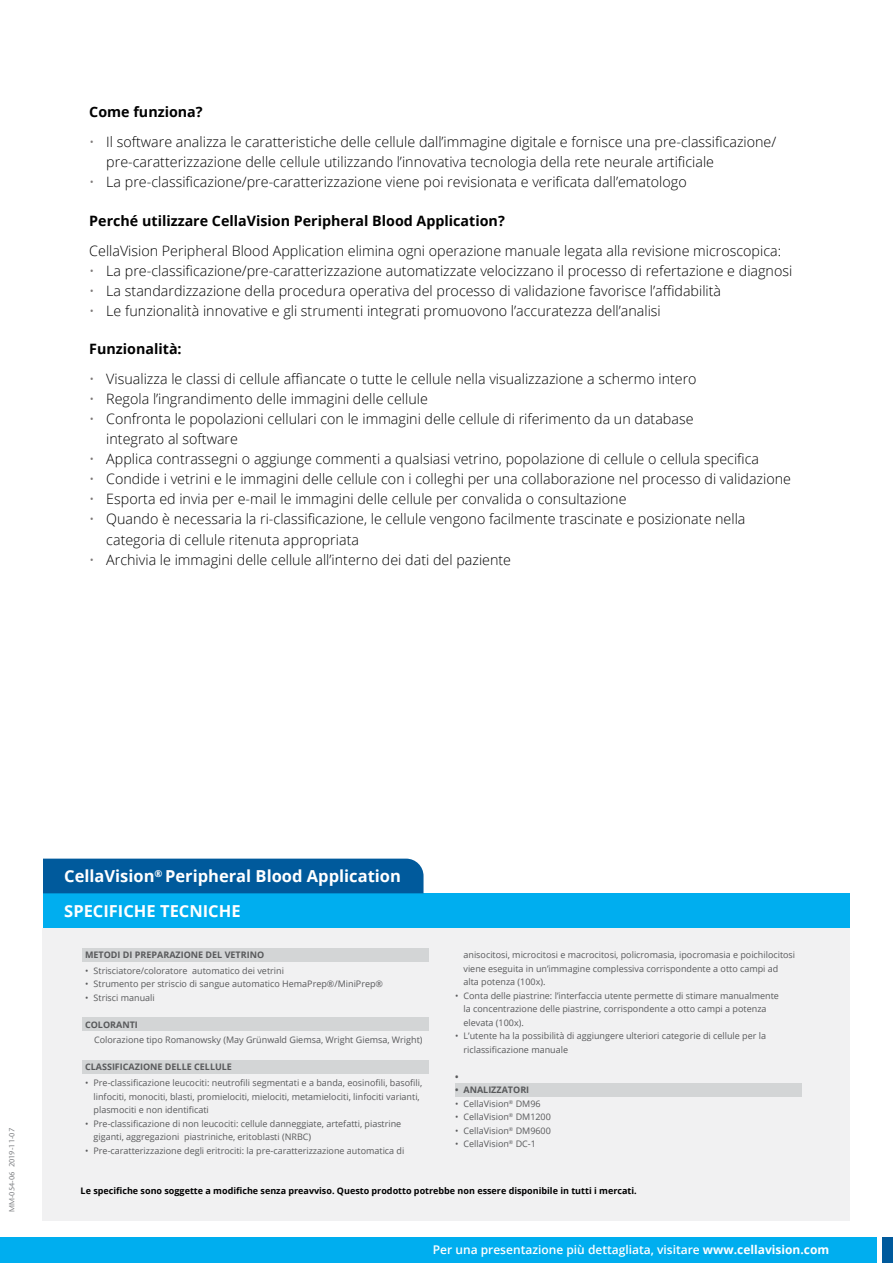
<style>
.page{position:relative;width:893px;height:1263px;background:#fff}
.page>*{position:absolute;margin:0;border:0;box-sizing:border-box;transform-origin:0 0}
.t1{font:700 16.5px "Open Sans";color:#fff}
.t2{font:300 14.25px/20px "Open Sans";color:#000}
.t3{font:700 14.25px "Open Sans";color:#000}
.t4{font:600 12px "Open Sans";color:#fff}
.t5{font:9px/13.5px "Open Sans";color:#58595b}
.t6{font:700 9px "Open Sans";color:#000}
.t7{font:700 9px "Open Sans";color:#58595b}
.t8{font:500 7.5px "Stone Sans Std";color:#808285}
.s1{color:#7f7b7a}
.s2{font-weight:700}
</style>
<div class="page">
<div style="left:43px;top:928px;width:806px;height:292px;background:#f1f1f2"></div>
<div style="left:43px;top:893px;width:806px;height:35px;background:#00aeef"></div>
<div style="left:82px;top:948px;width:347px;height:14px;background:#d3d5d6"></div>
<div style="left:82px;top:1060px;width:347px;height:14px;background:#d3d5d6"></div>
<div style="left:455px;top:1082px;width:347px;height:14px;background:#d3d5d6"></div>
<div style="left:82px;top:1017px;width:347px;height:14px;background:#d3d5d6"></div>
<div style="left:0;top:1237px;width:877px;height:26px;background:#00aeef"></div>
<div style="left:882px;top:1237px;width:11px;height:26px;background:#005a9c"></div>
<div style="left:43px;top:859px;width:380px;height:34px;background:#005a9c"></div>
<p class="t3" style="left:89px;top:102px;width:115px">Come funziona?</p>
<p class="t2" style="left:106px;top:132px;width:671px;text-indent:-17px"><span class="s1">•</span> Il software analizza le caratteristiche delle cellule dall’immagine digitale e fornisce una pre-classificazione/ pre-caratterizzazione delle cellule utilizzando l’innovativa tecnologia della rete neurale artificiale</p>
<p class="t2" style="left:89px;top:172px;width:599px"><span class="s1">•</span> La pre-classificazione/pre-caratterizzazione viene poi revisionata e verificata dall’ematologo</p>
<p class="t3" style="left:89px;top:211px;width:417px">Perché utilizzare CellaVision Peripheral Blood Application?</p>
<p class="t2" style="left:89px;top:240px;width:693px">CellaVision Peripheral Blood Application elimina ogni operazione manuale legata alla revisione microscopica:</p>
<p class="t2" style="left:89px;top:260px;width:704px"><span class="s1">•</span> La pre-classificazione/pre-caratterizzazione automatizzate velocizzano il processo di refertazione e diagnosi</p>
<p class="t2" style="left:89px;top:280px;width:633px"><span class="s1">•</span> La standardizzazione della procedura operativa del processo di validazione favorisce l’affidabilità</p>
<p class="t2" style="left:89px;top:300px;width:573px"><span class="s1">•</span> Le funzionalità innovative e gli strumenti integrati promuovono l’accuratezza dell’analisi</p>
<p class="t3" style="left:89px;top:339px;width:94px">Funzionalità:</p>
<p class="t2" style="left:89px;top:369px;width:609px"><span class="s1">•</span> Visualizza le classi di cellule affiancate o tutte le cellule nella visualizzazione a schermo intero</p>
<p class="t2" style="left:89px;top:389px;width:340px"><span class="s1">•</span> Regola l’ingrandimento delle immagini delle cellule</p>
<p class="t2" style="left:106px;top:409px;width:589px;text-indent:-17px"><span class="s1">•</span> Confronta le popolazioni cellulari con le immagini delle cellule di riferimento da un database integrato al software</p>
<p class="t2" style="left:89px;top:449px;width:671px"><span class="s1">•</span> Applica contrassegni o aggiunge commenti a qualsiasi vetrino, popolazione di cellule o cellula specifica</p>
<p class="t2" style="left:89px;top:469px;width:703px"><span class="s1">•</span> Condide i vetrini e le immagini delle cellule con i colleghi per una collaborazione nel processo di validazione</p>
<p class="t2" style="left:89px;top:489px;width:539px"><span class="s1">•</span> Esporta ed invia per e-mail le immagini delle cellule per convalida o consultazione</p>
<p class="t2" style="left:106px;top:509px;width:641px;text-indent:-17px"><span class="s1">•</span> Quando è necessaria la ri-classificazione, le cellule vengono facilmente trascinate e posizionate nella categoria di cellule ritenuta appropriata</p>
<p class="t2" style="left:89px;top:549px;width:423px"><span class="s1">•</span> Archivia le immagini delle cellule all’interno dei dati del paziente</p>
<p class="t8" style="left:7px;top:1212px;width:86px;rotate:-90deg">MM-054-06 2019-11-07</p>
<p class="t1" style="left:64px;top:865px;width:338px">CellaVision<sup>®</sup> Peripheral Blood Application</p>
<p class="t1" style="left:64px;top:899px;width:178px">SPECIFICHE TECNICHE</p>
<p class="t7" style="left:85px;top:948px;width:181px">METODI DI PREPARAZIONE DEL VETRINO</p>
<p class="t5" style="left:85px;top:963px;width:200px">• Strisciatore/coloratore automatico dei vetrini</p>
<p class="t5" style="left:85px;top:977px;width:300px">• Strumento per striscio di sangue automatico HemaPrep®/MiniPrep®</p>
<p class="t5" style="left:85px;top:990px;width:71px">• Strisci manuali</p>
<p class="t7" style="left:85px;top:1018px;width:54px">COLORANTI</p>
<p class="t5" style="left:94px;top:1033px;width:330px">Colorazione tipo Romanowsky (May Grünwald Giemsa, Wright Giemsa, Wright)</p>
<p class="t7" style="left:85px;top:1061px;width:148px">CLASSIFICAZIONE DELLE CELLULE</p>
<p class="t5" style="left:94px;top:1076px;width:330px;text-indent:-9px">• Pre-classificazione leucociti: neutrofili segmentati e a banda, eosinofili, basofili, linfociti, monociti, blasti, promielociti, mielociti, metamielociti, linfociti varianti, plasmociti e non identificati</p>
<p class="t5" style="left:94px;top:1116px;width:309px;text-indent:-9px">• Pre-classificazione di non leucociti: cellule danneggiate, artefatti, piastrine giganti, aggregazioni piastriniche, eritoblasti (NRBC)</p>
<p class="t5" style="left:85px;top:1143px;width:321px">• Pre-caratterizzazione degli eritrociti: la pre-caratterizzazione automatica di</p>
<p class="t5" style="left:463px;top:948px;width:333px">anisocitosi, microcitosi e macrocitosi, policromasia, ipocromasia e poichilocitosi viene eseguita in un’immagine complessiva corrispondente a otto campi ad alta potenza (100x).</p>
<p class="t5" style="left:463px;top:988px;width:317px;text-indent:-9px">• Conta delle piastrine: l’interfaccia utente permette di stimare manualmente la concentrazione delle piastrine, corrispondente a otto campi a potenza elevata (100x).</p>
<p class="t5" style="left:463px;top:1029px;width:304px;text-indent:-9px">• L’utente ha la possibilità di aggiungere ulteriori categorie di cellule per la riclassificazione manuale</p>
<p class="t7" style="left:455px;top:1070px;width:5px">•</p>
<p class="t7" style="left:455px;top:1083px;width:76px">• ANALIZZATORI</p>
<p class="t5" style="left:455px;top:1096px;width:87px">• CellaVision<sup>®</sup> DM96</p>
<p class="t5" style="left:455px;top:1110px;width:97px">• CellaVision<sup>®</sup> DM1200</p>
<p class="t5" style="left:455px;top:1123px;width:97px">• CellaVision<sup>®</sup> DM9600</p>
<p class="t5" style="left:455px;top:1137px;width:82px">• CellaVision<sup>®</sup> DC-1</p>
<p class="t6" style="left:81px;top:1184px;width:558px">Le specifiche sono soggette a modifiche senza preavviso. Questo prodotto potrebbe non essere disponibile in tutti i mercati.</p>
<p class="t4" style="left:433px;top:1241px;width:398px">Per una presentazione più dettagliata, visitare <span class="s2">www.cellavision.com</span></p>
</div>
